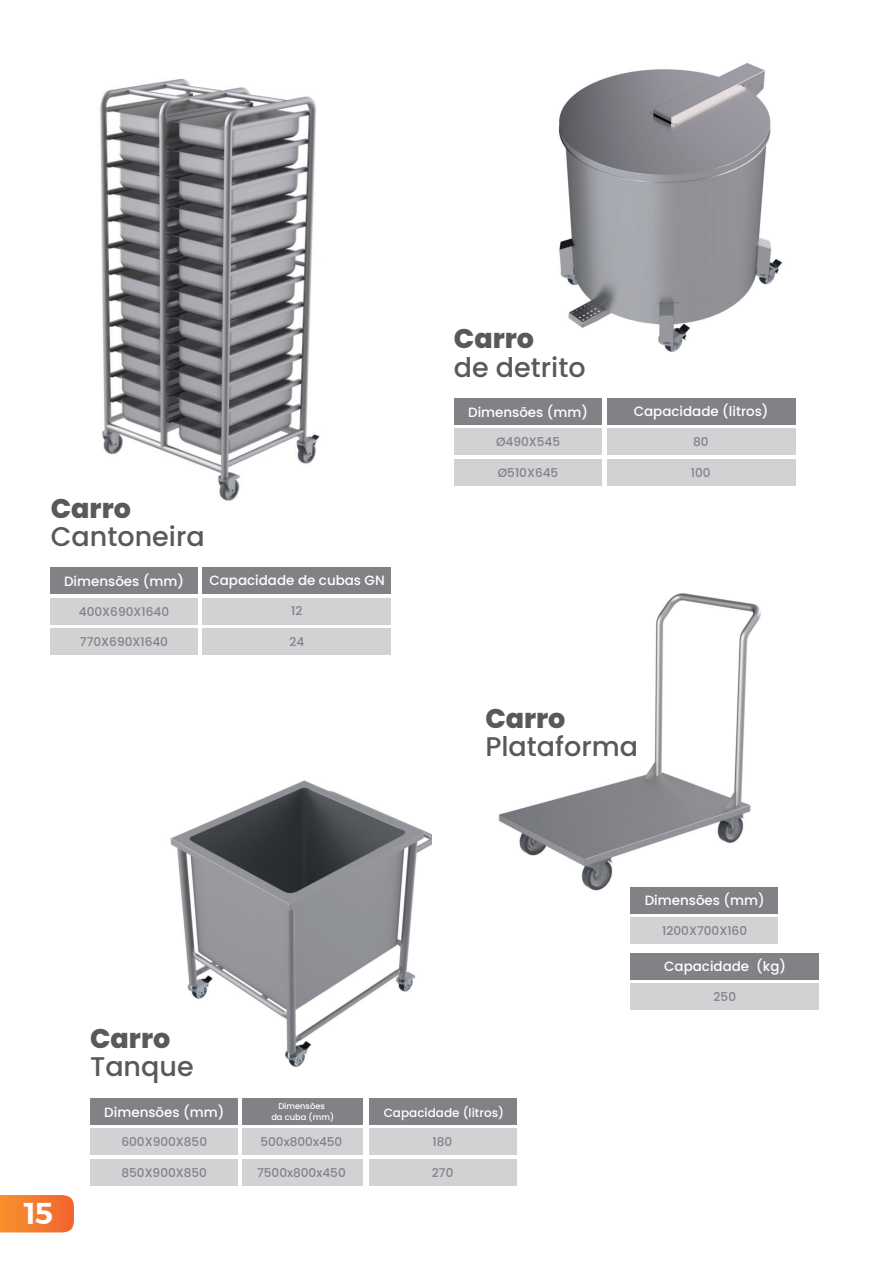
<style>
.page{position:relative;width:893px;height:1263px;background:#fff}
.page>*{position:absolute;margin:0;border:0;box-sizing:border-box;transform-origin:0 0}
.t1{font:600 30px "Montserrat";color:#fff}
.t2{font:500 27px "Poppins";color:#575a5b}
.t3{font:800 27px "Poppins";color:#575a5b}
.t4{font:500 13.5px "Poppins";color:#fff}
.t5{font:500 12.15px "Poppins";color:#808285}
.t6{font:500 12px "Poppins";color:#fff}
.t7{font:500 8.4px/10.6px "Poppins";color:#fff;text-align:center}
</style>
<div class="page">
<svg style="left:0;top:1195px;width:74px;height:37px;background:#f37d32"></svg>
<img style="left:170px;top:780px;width:262px;height:288px">
<div style="left:50px;top:568px;width:148px;height:26px;background:#808285"></div>
<div style="left:202px;top:568px;width:189px;height:26px;background:#808285"></div>
<div style="left:50px;top:598px;width:148px;height:26px;background:#d1d2d4"></div>
<div style="left:202px;top:598px;width:189px;height:26px;background:#d1d2d4"></div>
<div style="left:50px;top:629px;width:148px;height:26px;background:#d1d2d4"></div>
<div style="left:202px;top:629px;width:189px;height:26px;background:#d1d2d4"></div>
<div style="left:454px;top:399px;width:148px;height:26px;background:#808285"></div>
<div style="left:606px;top:399px;width:189px;height:26px;background:#808285"></div>
<div style="left:454px;top:429px;width:148px;height:26px;background:#d1d2d4"></div>
<div style="left:606px;top:429px;width:189px;height:26px;background:#d1d2d4"></div>
<div style="left:454px;top:459px;width:148px;height:27px;background:#d1d2d4"></div>
<div style="left:606px;top:459px;width:189px;height:27px;background:#d1d2d4"></div>
<img style="left:100px;top:79px;width:220px;height:422px">
<img style="left:558px;top:63px;width:224px;height:289px">
<img style="left:498px;top:593px;width:263px;height:302px">
<div style="left:631px;top:887px;width:147px;height:26px;background:#808285"></div>
<div style="left:630px;top:954px;width:189px;height:26px;background:#808285"></div>
<div style="left:631px;top:917px;width:147px;height:26px;background:#d1d2d4"></div>
<div style="left:630px;top:984px;width:189px;height:26px;background:#d1d2d4"></div>
<div style="left:90px;top:1098px;width:148px;height:27px;background:#808285"></div>
<div style="left:243px;top:1098px;width:120px;height:27px;background:#808285"></div>
<div style="left:90px;top:1129px;width:148px;height:26px;background:#d1d2d4"></div>
<div style="left:243px;top:1129px;width:120px;height:26px;background:#d1d2d4"></div>
<div style="left:369px;top:1098px;width:147px;height:26px;background:#808285"></div>
<div style="left:369px;top:1129px;width:147px;height:26px;background:#d1d2d4"></div>
<div style="left:90px;top:1159px;width:148px;height:26px;background:#d1d2d4"></div>
<div style="left:243px;top:1159px;width:120px;height:26px;background:#d1d2d4"></div>
<div style="left:369px;top:1159px;width:147px;height:26px;background:#d1d2d4"></div>
<h2 class="t3" style="left:454px;top:323px;width:82px">Carro</h2>
<h2 class="t2" style="left:454px;top:351px;width:133px">de detrito</h2>
<h2 class="t3" style="left:51px;top:492px;width:82px">Carro</h2>
<h2 class="t2" style="left:51px;top:521px;width:155px">Cantoneira</h2>
<p class="t4" style="left:64px;top:573px;width:122px">Dimensões (mm)</p>
<p class="t4" style="left:209px;top:573px;width:177px">Capacidade de cubas GN</p>
<p class="t5" style="left:79px;top:604px;width:92px">400X690X1640</p>
<p class="t5" style="left:291px;top:604px;width:13px">12</p>
<p class="t5" style="left:80px;top:635px;width:90px">770X690X1640</p>
<p class="t5" style="left:289px;top:634px;width:16px">24</p>
<h2 class="t3" style="left:90px;top:1022px;width:82px">Carro</h2>
<h2 class="t2" style="left:90px;top:1050px;width:105px">Tanque</h2>
<p class="t4" style="left:468px;top:404px;width:122px">Dimensões (mm)</p>
<p class="t4" style="left:634px;top:404px;width:136px">Capacidade (litros)</p>
<p class="t5" style="left:496px;top:435px;width:66px">Ø490X545</p>
<p class="t5" style="left:693px;top:435px;width:17px">80</p>
<p class="t5" style="left:498px;top:466px;width:62px">Ø510X645</p>
<p class="t5" style="left:691px;top:465px;width:21px">100</p>
<h2 class="t3" style="left:485px;top:703px;width:82px">Carro</h2>
<h2 class="t2" style="left:485px;top:731px;width:154px">Plataforma</h2>
<p class="t4" style="left:645px;top:893px;width:122px">Dimensões (mm)</p>
<p class="t5" style="left:662px;top:923px;width:86px">1200X700X160</p>
<p class="t4" style="left:664px;top:959px;width:123px">Capacidade (kg)</p>
<p class="t5" style="left:714px;top:990px;width:24px">250</p>
<p class="t4" style="left:104px;top:1104px;width:122px">Dimensões (mm)</p>
<p class="t7" style="left:271px;top:1101px;width:64px">Dimensões<br>da cuba (mm)</p>
<p class="t5" style="left:121px;top:1135px;width:87px">600X900X850</p>
<p class="t5" style="left:260px;top:1135px;width:83px">500x800x450</p>
<p class="t6" style="left:384px;top:1106px;width:122px">Capacidade (litros)</p>
<p class="t5" style="left:433px;top:1135px;width:21px">180</p>
<h1 class="t1" style="left:24px;top:1190px;width:30px">15</h1>
<p class="t5" style="left:121px;top:1165px;width:87px">850X900X850</p>
<p class="t5" style="left:257px;top:1165px;width:90px">7500x800x450</p>
<p class="t5" style="left:432px;top:1166px;width:23px">270</p>
</div>
